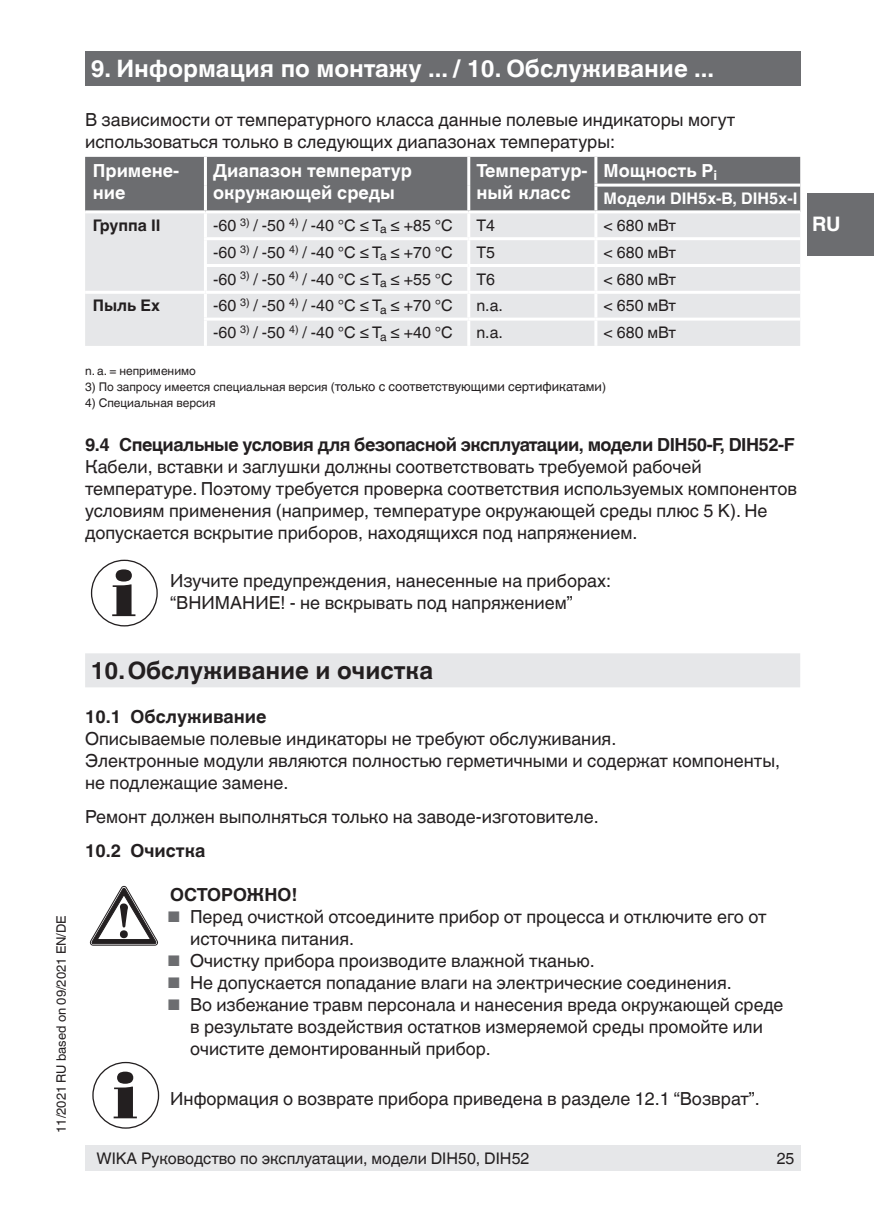
<style>
.page{position:relative;width:874px;height:1225px;background:#fff}
.page>*{position:absolute;margin:0;border:0;box-sizing:border-box;transform-origin:0 0}
.t1{font:700 24px "Helvetica World";color:#fff}
.t2{font:700 24px "Helvetica World";color:#231f20}
.t3{font:700 20px "Helvetica World";color:#fff}
.t4{font:18px/22px "Helvetica World";color:#231f20}
.t5{font:700 18px/22px "Helvetica World";color:#fff}
.t6{font:700 18px "Helvetica World";letter-spacing:-.03em;color:#231f20}
.t7{font:700 18px "Helvetica World";color:#231f20}
.t8{font:16px "Helvetica World";color:#231f20}
.t9{font:700 16px "Helvetica World";color:#fff}
.t10{font:700 16px "Helvetica World";color:#231f20}
.t11{font:13px "Helvetica World";color:#231f20}
.t12{font:12px "Helvetica World";color:#231f20}
.s1{font-size:13px}
.s2{font-size:15.4px;color:#6c6d70}
</style>
<div class="page">
<div style="left:85px;top:1145px;width:714px;height:26px;background:#e6e7e9"></div>
<div style="left:85px;top:51px;width:714px;height:34px;background:#6c6d70"></div>
<div style="left:807px;top:193px;width:66px;height:62px;background:#6c6d70"></div>
<div style="left:85px;top:653px;width:714px;height:34px;background:#e6e7e9"></div>
<div style="left:85px;top:157px;width:714px;height:53px;background:#6c6d70"></div>
<div style="left:85px;top:213px;width:714px;height:133px;background:#e6e7e9"></div>
<hr style="left:204px;top:157px;width:3px;height:28px;background:#fff">
<hr style="left:204px;top:185px;width:3px;height:25px;background:#fff">
<hr style="left:467px;top:157px;width:3px;height:28px;background:#fff">
<hr style="left:467px;top:185px;width:3px;height:25px;background:#fff">
<hr style="left:594px;top:157px;width:3px;height:27px;background:#fff">
<hr style="left:594px;top:184px;width:205px;height:3px;background:#fff">
<hr style="left:594px;top:187px;width:3px;height:23px;background:#fff">
<hr style="left:204px;top:213px;width:3px;height:24px;background:#fff">
<hr style="left:467px;top:213px;width:3px;height:24px;background:#fff">
<hr style="left:594px;top:213px;width:3px;height:24px;background:#fff">
<hr style="left:204px;top:237px;width:264px;height:3px;background:#fff">
<hr style="left:204px;top:240px;width:3px;height:24px;background:#fff">
<hr style="left:468px;top:237px;width:127px;height:3px;background:#fff">
<hr style="left:467px;top:240px;width:3px;height:24px;background:#fff">
<hr style="left:595px;top:237px;width:204px;height:3px;background:#fff">
<hr style="left:594px;top:240px;width:3px;height:24px;background:#fff">
<hr style="left:204px;top:264px;width:264px;height:3px;background:#fff">
<hr style="left:204px;top:267px;width:3px;height:24px;background:#fff">
<hr style="left:468px;top:264px;width:127px;height:3px;background:#fff">
<hr style="left:467px;top:267px;width:3px;height:24px;background:#fff">
<hr style="left:595px;top:264px;width:204px;height:3px;background:#fff">
<hr style="left:594px;top:267px;width:3px;height:24px;background:#fff">
<hr style="left:85px;top:291px;width:120px;height:3px;background:#fff">
<hr style="left:205px;top:291px;width:263px;height:3px;background:#fff">
<hr style="left:204px;top:294px;width:3px;height:23px;background:#fff">
<hr style="left:468px;top:291px;width:127px;height:3px;background:#fff">
<hr style="left:467px;top:294px;width:3px;height:23px;background:#fff">
<hr style="left:595px;top:291px;width:204px;height:3px;background:#fff">
<hr style="left:594px;top:294px;width:3px;height:23px;background:#fff">
<hr style="left:204px;top:317px;width:264px;height:3px;background:#fff">
<hr style="left:204px;top:320px;width:3px;height:26px;background:#fff">
<hr style="left:468px;top:317px;width:127px;height:3px;background:#fff">
<hr style="left:467px;top:320px;width:3px;height:26px;background:#fff">
<hr style="left:595px;top:317px;width:204px;height:3px;background:#fff">
<hr style="left:594px;top:320px;width:3px;height:26px;background:#fff">
<svg style="left:112px;top:569px;width:23px;height:47px"></svg>
<div style="left:91px;top:559px;width:67px;height:67px;border:1px solid #231f20;border-radius:50%"></div>
<svg style="left:90px;top:886px;width:67px;height:59px"></svg>
<svg style="left:114px;top:1071px;width:23px;height:47px"></svg>
<div style="left:92px;top:1062px;width:67px;height:66px;border:1px solid #231f20;border-radius:50%"></div>
<p class="t11" style="left:54px;top:1132px;width:219px;rotate:-90deg">11/2021 RU based on 09/2021 EN/DE</p>
<h1 class="t1" style="left:91px;top:54px;width:624px">9. Информация по монтажу ... / 10. Обслуживание ...</h1>
<p class="t4" style="left:85px;top:109px;width:651px">В зависимости от температурного класса данные полевые индикаторы могут использоваться только в следующих диапазонах температуры:</p>
<p class="t5" style="left:93px;top:160px;width:88px">Примене&shy;ние</p>
<p class="t5" style="left:213px;top:160px;width:200px">Диапазон температур окружающей среды</p>
<p class="t5" style="left:476px;top:160px;width:113px">Температур&shy;ный класс</p>
<p class="t5" style="left:603px;top:160px;width:115px">Мощность P<sub>i</sub></p>
<p class="t9" style="left:603px;top:189px;width:195px">Модели DIH5x-B, DIH5x-I</p>
<p class="t10" style="left:93px;top:216px;width:69px">Группа II</p>
<p class="t8" style="left:213px;top:216px;width:241px">-60 <sup>3)</sup> / -50 <sup>4)</sup> / -40 °C ≤ T<sub>a</sub> ≤ +85 °C</p>
<p class="t8" style="left:476px;top:216px;width:20px">T4</p>
<p class="t8" style="left:603px;top:216px;width:74px">&lt; 680 мВт</p>
<p class="t8" style="left:213px;top:243px;width:241px">-60 <sup>3)</sup> / -50 <sup>4)</sup> / -40 °C ≤ T<sub>a</sub> ≤ +70 °C</p>
<p class="t8" style="left:476px;top:243px;width:20px">T5</p>
<p class="t8" style="left:603px;top:243px;width:74px">&lt; 680 мВт</p>
<p class="t8" style="left:213px;top:270px;width:241px">-60 <sup>3)</sup> / -50 <sup>4)</sup> / -40 °C ≤ T<sub>a</sub> ≤ +55 °C</p>
<p class="t8" style="left:476px;top:270px;width:20px">T6</p>
<p class="t8" style="left:603px;top:270px;width:74px">&lt; 680 мВт</p>
<p class="t10" style="left:93px;top:296px;width:69px">Пыль Ex</p>
<p class="t8" style="left:213px;top:296px;width:241px">-60 <sup>3)</sup> / -50 <sup>4)</sup> / -40 °C ≤ T<sub>a</sub> ≤ +70 °C</p>
<p class="t8" style="left:476px;top:296px;width:28px">n.a.</p>
<p class="t8" style="left:603px;top:296px;width:74px">&lt; 650 мВт</p>
<p class="t8" style="left:213px;top:323px;width:241px">-60 <sup>3)</sup> / -50 <sup>4)</sup> / -40 °C ≤ T<sub>a</sub> ≤ +40 °C</p>
<p class="t8" style="left:476px;top:323px;width:28px">n.a.</p>
<p class="t8" style="left:603px;top:323px;width:74px">&lt; 680 мВт</p>
<p class="t12" style="left:85px;top:363px;width:112px">n. a. = неприменимо</p>
<p class="t12" style="left:85px;top:379px;width:522px">3) По запросу имеется специальная версия (<span class="s1">только с соответствующими сертификатами</span>)</p>
<p class="t12" style="left:85px;top:395px;width:132px">4) Специальная версия</p>
<p class="t6" style="left:85px;top:434px;width:710px">9.4 Специальные условия для безопасной эксплуатации, модели DIH50-F, DIH52-F</p>
<p class="t4" style="left:85px;top:455px;width:713px">Кабели, вставки и заглушки должны соответствовать требуемой рабочей температуре. Поэтому требуется проверка соответствия используемых компонентов условиям применения (например, температуре окружающей среды плюс 5 K). Не допускается вскрытие приборов, находящихся под напряжением.</p>
<p class="t4" style="left:170px;top:569px;width:442px">Изучите предупреждения, нанесенные на приборах: “ВНИМАНИЕ! - не вскрывать под напряжением”</p>
<p class="t3" style="left:811px;top:213px;width:30px">RU</p>
<h1 class="t2" style="left:91px;top:656px;width:343px">10.Обслуживание и очистка</h1>
<p class="t7" style="left:85px;top:706px;width:183px">10.1 Обслуживание</p>
<p class="t4" style="left:85px;top:727px;width:696px">Описываемые полевые индикаторы не требуют обслуживания.<br>Электронные модули являются полностью герметичными и содержат компоненты, не подлежащие замене.</p>
<p class="t4" style="left:85px;top:805px;width:515px">Ремонт должен выполняться только на заводе-изготовителе.</p>
<p class="t7" style="left:85px;top:840px;width:122px">10.2 Очистка</p>
<p class="t7" style="left:170px;top:884px;width:129px">ОСТОРОЖНО!</p>
<p class="t4" style="left:190px;top:905px;width:577px;text-indent:-23px"><span class="s2">■</span> Перед очисткой отсоедините прибор от процесса и отключите его от источника питания.</p>
<p class="t4" style="left:167px;top:949px;width:428px"><span class="s2">■</span> Очистку прибора производите влажной тканью.</p>
<p class="t4" style="left:167px;top:971px;width:565px"><span class="s2">■</span> Не допускается попадание влаги на электрические соединения.</p>
<p class="t4" style="left:190px;top:993px;width:594px;text-indent:-23px"><span class="s2">■</span> Во избежание травм персонала и нанесения вреда окружающей среде в результате воздействия остатков измеряемой среды промойте или очистите демонтированный прибор.</p>
<p class="t4" style="left:170px;top:1087px;width:591px">Информация о возврате прибора приведена в разделе 12.1 “Возврат”.</p>
<p class="t8" style="left:96px;top:1149px;width:434px">WIKA Руководство по эксплуатации, модели DIH50, DIH52</p>
<p class="t8" style="left:776px;top:1149px;width:19px">25</p>
</div>
